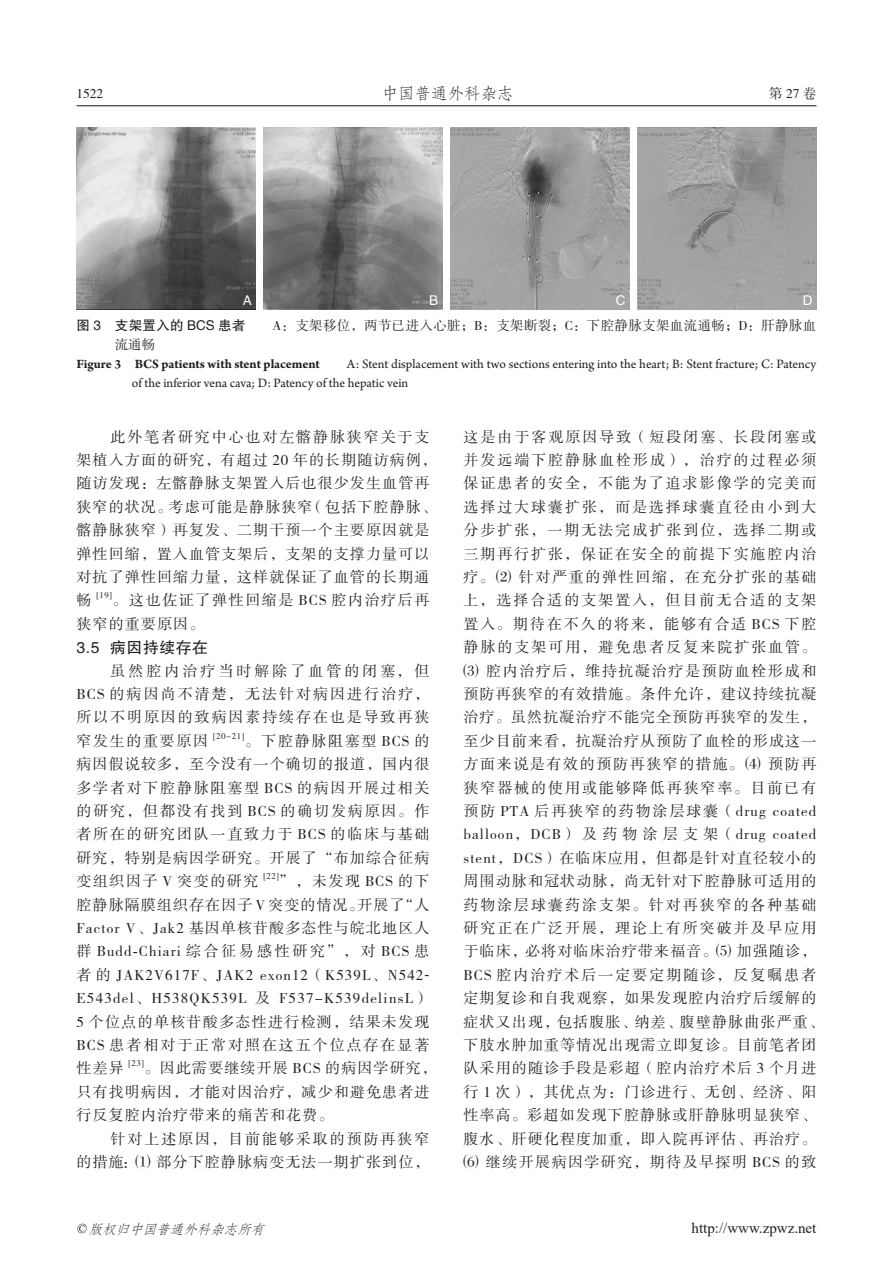
<style>
.page{position:relative;width:893px;height:1263px;background:#fff}
.page>*{position:absolute;margin:0;border:0;box-sizing:border-box;transform-origin:0 0}
.t1{font:16.5px "FZFSK GBK1 0";color:#231f20}
.t2{font:15.75px "FZHTK GBK1 0";letter-spacing:.04em;color:#231f20}
.t3{font:15px/23.4px "FZSSK GBK1 0";letter-spacing:.11em;color:#231f20}
.t4{font:15px/23.4px "FZSSK GBK1 0";letter-spacing:.08em;color:#231f20;text-align:justify}
.t5{font:15px/23.4px "FZSSK GBK1 0";letter-spacing:.105em;color:#231f20}
.t6{font:15px "Times New Roman";color:#231f20}
.t7{font:13.5px/19.5px "Arno Pro";letter-spacing:-.005em;color:#231f20}
.t8{font:13.5px/19.5px "FZSSK GBK1 0";letter-spacing:.025em;color:#231f20}
.t9{font:italic 13.5px "FZFSK GBK1 0";color:#231f20}
.t10{font:13.5px "FZHTK GBK1 0";color:#fff}
.t11{font:8.7px "FZSSK GBK1 0";letter-spacing:.075em;color:#231f20}
.s1{font-family:"FZHTK GBK1 0"}
.s2{font-weight:700}
.s3{font-family:"Adobe Song Std";font-weight:300}
.s4{font-family:"Times New Roman"}
</style>
<div class="page">
<hr style="left:77px;top:105px;width:739px;height:1px;background:#231f20">
<img style="left:77px;top:128px;width:178px;height:181px">
<img style="left:264px;top:128px;width:178px;height:181px">
<img style="left:451px;top:128px;width:178px;height:181px">
<img style="left:638px;top:128px;width:178px;height:181px">
<p class="t8" style="left:77px;top:85px;width:28px">1522</p>
<p class="t1" style="left:382px;top:85px;width:133px">中国普通外科杂志</p>
<p class="t8" style="left:769px;top:85px;width:49px">第27卷</p>
<p class="t10" style="left:243px;top:293px;width:10px">A</p>
<p class="t10" style="left:429px;top:293px;width:10px">B</p>
<p class="t10" style="left:616px;top:293px;width:11px">C</p>
<p class="t10" style="left:803px;top:293px;width:11px">D</p>
<p class="t8" style="left:115px;top:316px;width:703px;text-indent:-38px"><span class="s1">图 3　支架置入的 BCS 患者　　</span>A：支架移位，两节已进入心脏；B：支架断裂；C：下腔静脉支架血流通畅；D：肝静脉血流通畅</p>
<p class="t7" style="left:132px;top:355px;width:686px;text-indent:-55px"><span class="s2">Figure 3 BCS patients with stent placement</span><span class="s3">　　</span>A: Stent displacement with two sections entering into the heart; B: Stent fracture; C: Patency of the inferior vena cava; D: Patency of the hepatic vein</p>
<p class="t4" style="left:77px;top:425px;width:362px;text-align:left;text-indent:34px">此外笔者研究中心也对左髂静脉狭窄关于支架植入方面的研究，有超过 20 年的长期随访病例，随访发现：左髂静脉支架置入后也很少发生血管再狭窄的状况。考虑可能是静脉狭窄（包括下腔静脉、髂静脉狭窄）再复发、二期干预一个主要原因就是弹性回缩，置入血管支架后，支架的支撑力量可以对抗了弹性回缩力量，这样就保证了血管的长期通畅</p>
<p class="t11" style="left:97px;top:591px;width:17px">[19]</p>
<p class="t5" style="left:77px;top:589px;width:354px;text-indent:36px">。这也佐证了弹性回缩是 BCS 腔内治疗后再狭窄的重要原因。</p>
<p class="t2" style="left:77px;top:639px;width:133px">3.5 病因持续存在</p>
<p class="t4" style="left:77px;top:659px;width:354px;text-indent:34px">虽然腔内治疗当时解除了血管的闭塞，但BCS 的病因尚不清楚，无法针对病因进行治疗，所以不明原因的致病因素持续存在也是导致再狭窄发生的重要原因</p>
<p class="t11" style="left:213px;top:731px;width:32px">[20-21]</p>
<p class="t4" style="left:77px;top:730px;width:354px;text-indent:168px">。下腔静脉阻塞型 BCS 的病因假说较多，至今没有一个确切的报道，国内很多学者对下腔静脉阻塞型 BCS 的病因开展过相关的研究，但都没有找到 BCS 的确切发病原因。作者所在的研究团队一直致力于 BCS 的临床与基础研究，特别是病因学研究。开展了“布加综合征病变组织因子 V 突变的研究</p>
<p class="t11" style="left:263px;top:871px;width:17px">[22]</p>
<p class="t4" style="left:77px;top:870px;width:354px;text-indent:203px">”，未发现 BCS 的下腔静脉隔膜组织存在因子 V 突变的情况。开展了“人Factor V、Jak2 基因单核苷酸多态性与皖北地区人群 Budd<span class="s4">-</span>Chiari 综合征易感性研究”，对 BCS 患者的 JAK2V617F、JAK2 exon12（K539L、N542<span class="s4">- </span>E543del、H538QK539L 及 F537-K539delinsL）5 个位点的单核苷酸多态性进行检测，结果未发现BCS 患者相对于正常对照在这五个位点存在显著性差异</p>
<p class="t11" style="left:128px;top:1059px;width:17px">[23]</p>
<p class="t4" style="left:77px;top:1057px;width:362px;text-align:left;text-indent:68px">。因此需要继续开展 BCS 的病因学研究，只有找明病因，才能对因治疗，减少和避免患者进行反复腔内治疗带来的痛苦和花费。</p>
<p class="t4" style="left:77px;top:1127px;width:354px;text-align:right">针对上述原因，目前能够采取的预防再狭窄<br>的措施：⑴ 部分下腔静脉病变无法一期扩张到位，</p>
<p class="t3" style="left:463px;top:425px;width:362px">这是由于客观原因导致（短段闭塞、长段闭塞或并发远端下腔静脉血栓形成），治疗的过程必须保证患者的安全，不能为了追求影像学的完美而选择过大球囊扩张，而是选择球囊直径由小到大分步扩张，一期无法完成扩张到位，选择二期或三期再行扩张，保证在安全的前提下实施腔内治疗。⑵ 针对严重的弹性回缩，在充分扩张的基础上，选择合适的支架置入，但目前无合适的支架置入。期待在不久的将来，能够有合适 BCS 下腔静脉的支架可用，避免患者反复来院扩张血管。<br>⑶ 腔内治疗后，维持抗凝治疗是预防血栓形成和预防再狭窄的有效措施。条件允许，建议持续抗凝治疗。虽然抗凝治疗不能完全预防再狭窄的发生，至少目前来看，抗凝治疗从预防了血栓的形成这一方面来说是有效的预防再狭窄的措施。⑷ 预防再狭窄器械的使用或能够降低再狭窄率。目前已有预防 PTA 后再狭窄的药物涂层球囊（drug coated balloon，DCB）及药物涂层支架（drug coated stent，DCS）在临床应用，但都是针对直径较小的周围动脉和冠状动脉，尚无针对下腔静脉可适用的药物涂层球囊药涂支架。针对再狭窄的各种基础研究正在广泛开展，理论上有所突破并及早应用于临床，必将对临床治疗带来福音。⑸ 加强随诊，<br>BCS 腔内治疗术后一定要定期随诊，反复嘱患者定期复诊和自我观察，如果发现腔内治疗后缓解的症状又出现，包括腹胀、纳差、腹壁静脉曲张严重、下肢水肿加重等情况出现需立即复诊。目前笔者团队采用的随诊手段是彩超（腔内治疗术后 3 个月进行 1 次），其优点为：门诊进行、无创、经济、阳性率高。彩超如发现下腔静脉或肝静脉明显狭窄、腹水、肝硬化程度加重，即入院再评估、再治疗。<br>⑹ 继续开展病因学研究，期待及早探明 BCS 的致</p>
<p class="t9" style="left:76px;top:1221px;width:194px"><span class="s4">©</span> 版权归中国普通外科杂志所有</p>
<p class="t6" style="left:692px;top:1217px;width:126px">http://www.zpwz.net</p>
</div>
